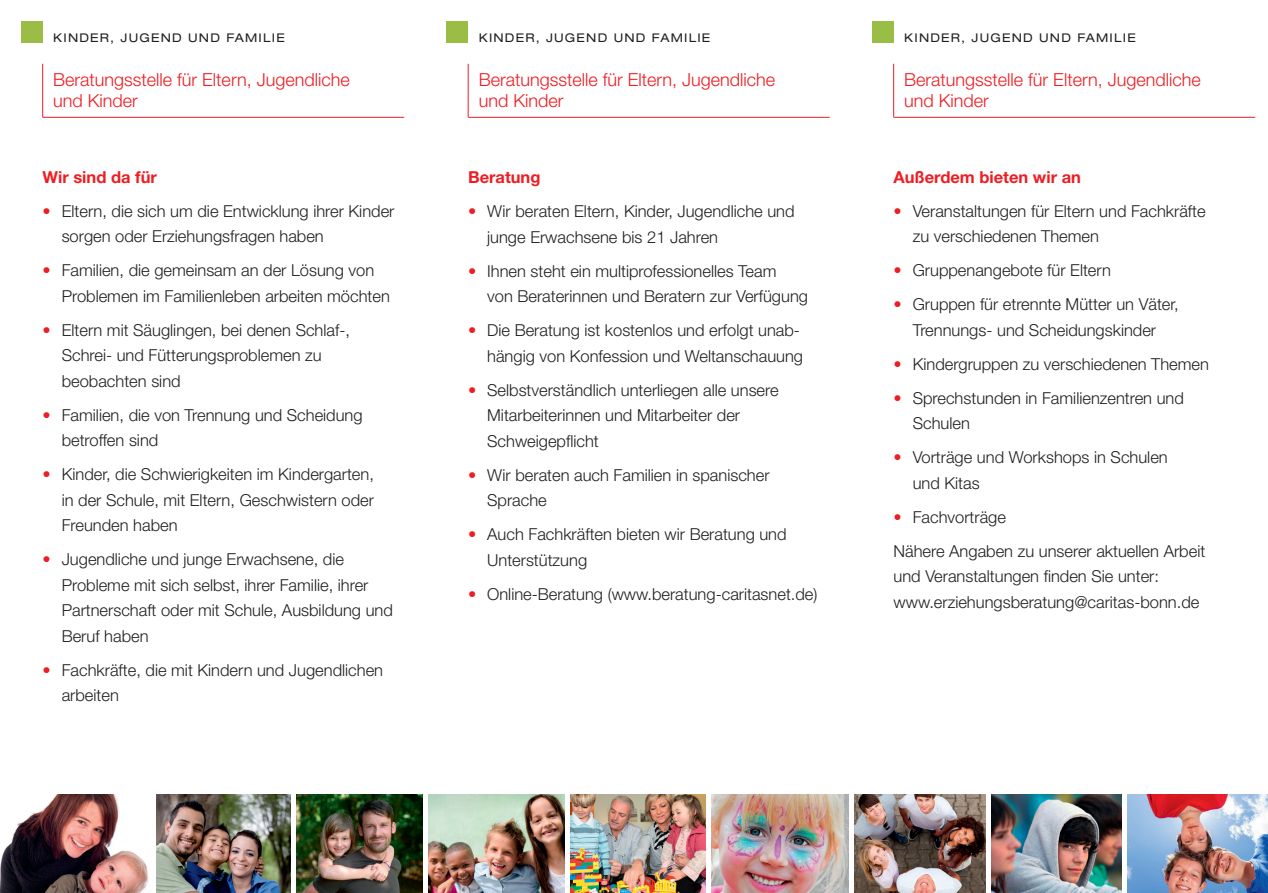
<style>
.page{position:relative;width:1268px;height:893px;background:#fff}
.page>*{position:absolute;margin:0;border:0;box-sizing:border-box;transform-origin:0 0}
.t1{font:300 18px/21.1px "Helvetica Neue";color:#ee1d23}
.t2{font:300 16.5px/25.5px "Helvetica Neue";color:#231f20}
.t3{font:700 16.5px "Helvetica Neue";color:#ee1d23}
.t4{font:expanded 12px "Helvetica Neue";letter-spacing:.1em;color:#231f20}
.s1{color:#ee1d23}
</style>
<div class="page">
<img style="left:0;top:795px;width:1267px;height:98px">
<div style="left:21px;top:21px;width:22px;height:22px;background:#99bd45"></div>
<div style="left:446px;top:21px;width:22px;height:22px;background:#99bd45"></div>
<div style="left:872px;top:21px;width:21px;height:22px;background:#99bd45"></div>
<hr style="left:43px;top:117px;width:361px;height:1px;background:#ee1d23">
<hr style="left:42px;top:64px;width:1px;height:53px;background:#ee1d23">
<hr style="left:468px;top:117px;width:361px;height:1px;background:#ee1d23">
<hr style="left:467px;top:64px;width:1px;height:53px;background:#ee1d23">
<hr style="left:893px;top:117px;width:361px;height:1px;background:#ee1d23">
<hr style="left:893px;top:64px;width:1px;height:53px;background:#ee1d23">
<hr style="left:151px;top:795px;width:4px;height:98px;background:#fff">
<div style="left:291px;top:795px;width:5px;height:98px;background:#fff"></div>
<hr style="left:423px;top:795px;width:4px;height:98px;background:#fff">
<hr style="left:565px;top:795px;width:4px;height:98px;background:#fff">
<div style="left:706px;top:795px;width:5px;height:98px;background:#fff"></div>
<div style="left:848px;top:795px;width:5px;height:98px;background:#fff"></div>
<hr style="left:986px;top:795px;width:4px;height:98px;background:#fff">
<svg style="left:1121px;top:795px;width:4px;height:98px"></svg>
<p class="t4" style="left:53px;top:31px;width:233px">KINDER, JUGEND UND FAMILIE</p>
<p class="t4" style="left:478px;top:31px;width:233px">KINDER, JUGEND UND FAMILIE</p>
<p class="t4" style="left:904px;top:31px;width:233px">KINDER, JUGEND UND FAMILIE</p>
<p class="t1" style="left:53px;top:69px;width:298px">Beratungsstelle für Eltern, Jugendliche und Kinder</p>
<p class="t1" style="left:478px;top:69px;width:298px">Beratungsstelle für Eltern, Jugendliche und Kinder</p>
<p class="t1" style="left:904px;top:69px;width:298px">Beratungsstelle für Eltern, Jugendliche und Kinder</p>
<p class="t3" style="left:43px;top:167px;width:116px">Wir sind da für</p>
<p class="t2" style="left:62px;top:198px;width:334px;text-indent:-19px"><span class="s1">•</span> Eltern, die sich um die Entwicklung ihrer Kinder sorgen oder Erziehungsfragen haben</p>
<p class="t2" style="left:62px;top:257px;width:329px;text-indent:-19px"><span class="s1">•</span> Familien, die gemeinsam an der Lösung von<br>Problemen im Familienleben arbeiten möchten</p>
<p class="t2" style="left:62px;top:317px;width:290px;text-indent:-19px"><span class="s1">•</span> Eltern mit Säuglingen, bei denen Schlaf-,<br>Schrei- und Fütterungsproblemen zu beobachten sind</p>
<p class="t2" style="left:62px;top:402px;width:302px;text-indent:-19px"><span class="s1">•</span> Familien, die von Trennung und Scheidung betroffen sind</p>
<p class="t2" style="left:62px;top:461px;width:314px;text-align:justify;text-indent:-19px"><span class="s1">•</span> Kinder, die Schwierigkeiten im Kindergarten, in der Schule, mit Eltern, Geschwistern oder Freunden haben</p>
<p class="t2" style="left:62px;top:546px;width:332px;text-indent:-19px"><span class="s1">•</span> Jugendliche und junge Erwachsene, die Probleme mit sich selbst, ihrer Familie, ihrer Partnerschaft oder mit Schule, Ausbildung und Beruf haben</p>
<p class="t2" style="left:62px;top:657px;width:323px;text-indent:-19px"><span class="s1">•</span> Fachkräfte, die mit Kindern und Jugendlichen arbeiten</p>
<p class="t3" style="left:468px;top:167px;width:74px">Beratung</p>
<p class="t2" style="left:487px;top:198px;width:309px;text-indent:-19px"><span class="s1">•</span> Wir beraten Eltern, Kinder, Jugendliche und junge Erwachsene bis 21 Jahren</p>
<p class="t2" style="left:487px;top:258px;width:322px;text-indent:-19px"><span class="s1">•</span> Ihnen steht ein multiprofessionelles Team<br>von Beraterinnen und Beratern zur Verfügung</p>
<p class="t2" style="left:468px;top:317px;width:336px;text-align:right"><span class="s1">•</span> Die Beratung ist kostenlos und erfolgt unab&shy;hängig von Konfession und Weltanschauung</p>
<p class="t2" style="left:487px;top:377px;width:293px;text-indent:-19px"><span class="s1">•</span> Selbstverständlich unterliegen alle unsere<br>Mitarbeiterinnen und Mitarbeiter der<br>Schweigepflicht</p>
<p class="t2" style="left:487px;top:462px;width:284px;text-indent:-19px"><span class="s1">•</span> Wir beraten auch Familien in spanischer<br>Sprache</p>
<p class="t2" style="left:487px;top:521px;width:301px;text-indent:-19px"><span class="s1">•</span> Auch Fachkräften bieten wir Beratung und<br>Unterstützung</p>
<p class="t2" style="left:468px;top:581px;width:351px"><span class="s1">•</span> Online-Beratung (www.beratung-caritasnet.de)</p>
<p class="t3" style="left:893px;top:167px;width:189px">Außerdem bieten wir an</p>
<p class="t2" style="left:912px;top:198px;width:294px;text-indent:-19px"><span class="s1">•</span> Veranstaltungen für Eltern und Fachkräfte zu verschiedenen Themen</p>
<p class="t2" style="left:893px;top:257px;width:219px"><span class="s1">•</span> Gruppenangebote für Eltern</p>
<p class="t2" style="left:893px;top:291px;width:287px;text-align:center"><span class="s1">•</span> Gruppen für etrennte Mütter un Väter,<br>Trennungs- und Scheidungskinder</p>
<p class="t2" style="left:893px;top:351px;width:317px"><span class="s1">•</span> Kindergruppen zu verschiedenen Themen</p>
<p class="t2" style="left:912px;top:385px;width:273px;text-indent:-19px"><span class="s1">•</span> Sprechstunden in Familienzentren und<br>Schulen</p>
<p class="t2" style="left:912px;top:444px;width:256px;text-indent:-19px"><span class="s1">•</span> Vorträge und Workshops in Schulen und Kitas</p>
<p class="t2" style="left:893px;top:500px;width:313px;line-height:34px"><span class="s1">•</span> Fachvorträge<br>Nähere Angaben zu unserer aktuellen Arbeit</p>
<p class="t2" style="left:893px;top:563px;width:307px">und Veranstaltungen finden Sie unter: www.erziehungsberatung@caritas-bonn.de</p>
</div>
